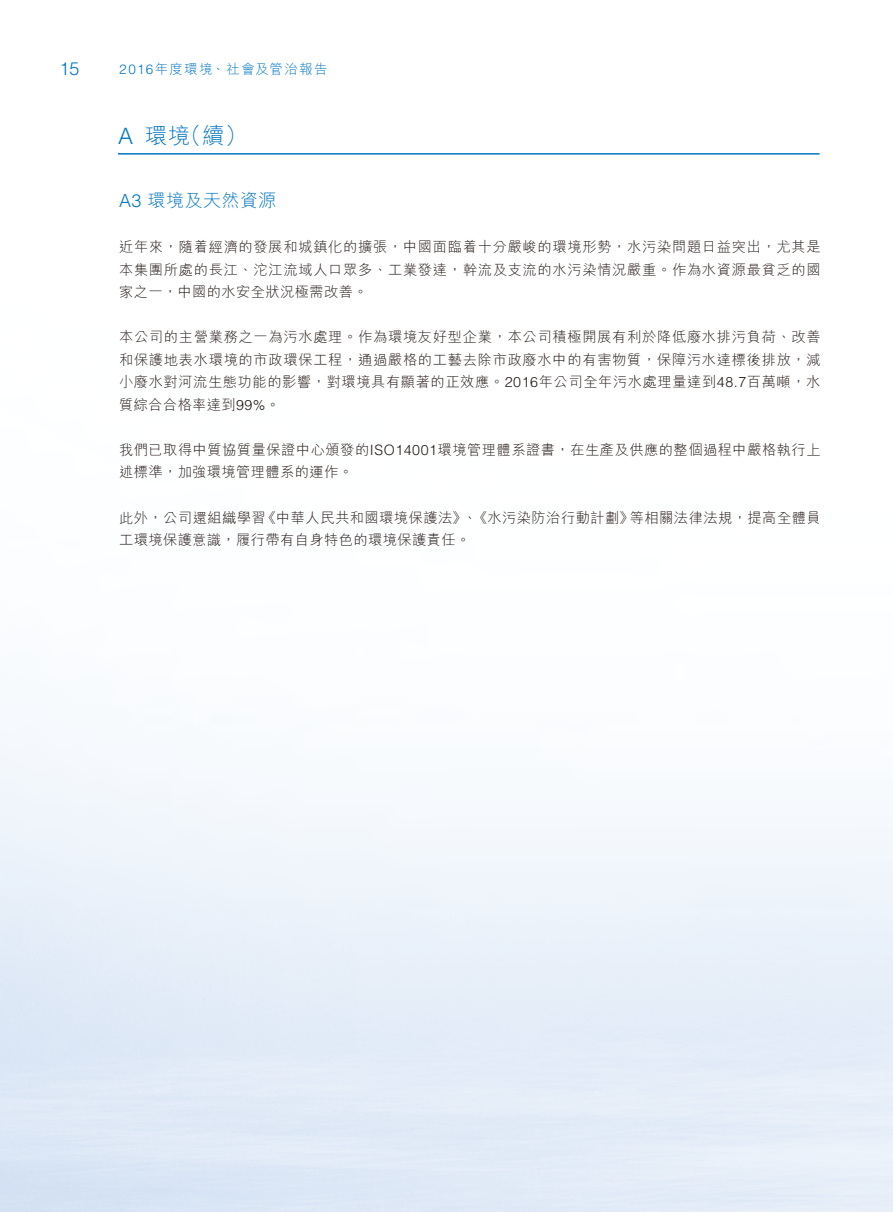
<style>
.page{position:relative;width:893px;height:1212px;background:#fff}
.page>*{position:absolute;margin:0;border:0;box-sizing:border-box;transform-origin:0 0}
.t1{font:300 22.5px "M Hei HK";color:#0075c1}
.t2{font:300 22.5px "Helvetica LT Std";color:#0075c1}
.t3{font:300 18px "M Hei HK";letter-spacing:.03em;color:#0075c1}
.t4{font:300 18px "Helvetica LT Std";color:#0075c1}
.t5{font:300 14.25px/22.5px "M Hei HK";letter-spacing:.035em;color:#231916;text-align:justify}
.t6{font:300 13.5px "M Hei HK";letter-spacing:.095em;color:#0075c1}
.s1{font-family:"Helvetica LT Std"}
</style>
<div class="page">
<hr style="left:118px;top:153px;width:702px;height:2px;background:#0075c1">
<p class="t4" style="left:60px;top:58px;width:22px">15</p>
<p class="t6" style="left:119px;top:62px;width:210px"><span class="s1">2016</span>年度環境、社會及管治報告</p>
<h1 class="t2" style="left:118px;top:122px;width:17px">A</h1>
<h1 class="t1" style="left:179px;top:124px;width:70px">（續(</h1>
<h1 class="t1" style="left:145px;top:124px;width:47px">環境</h1>
<p class="t3" style="left:119px;top:192px;width:159px"><span class="s1">A3</span> 環境及天然資源</p>
<p class="t5" style="left:119px;top:236px;width:703px">近年來，隨着經濟的發展和城鎮化的擴張，中國面臨着十分嚴峻的環境形勢，水污染問題日益突出，尤其是本集團所處的長江、沱江流域人口眾多、工業發達，幹流及支流的水污染情況嚴重。作為水資源最貧乏的國家之一，中國的水安全狀況極需改善。</p>
<p class="t5" style="left:119px;top:326px;width:703px">本公司的主營業務之一為污水處理。作為環境友好型企業，本公司積極開展有利於降低廢水排污負荷、改善和保護地表水環境的市政環保工程，通過嚴格的工藝去除市政廢水中的有害物質，保障污水達標後排放，減小廢水對河流生態功能的影響，對環境具有顯著的正效應。<span class="s1">2016</span>年公司全年污水處理量達到<span class="s1">48.7</span>百萬噸，水質綜合合格率達到<span class="s1">99%</span>。</p>
<p class="t5" style="left:119px;top:438px;width:703px">我們已取得中質協質量保證中心頒發的<span class="s1">ISO14001</span>環境管理體系證書，在生產及供應的整個過程中嚴格執行上述標準，加強環境管理體系的運作。</p>
<p class="t5" style="left:630px;top:506px;width:192px">等相關法律法規，提高全體員</p>
<p class="t5" style="left:262px;top:506px;width:373px">《中華人民共和國環境保護法》、《水污染防治行動計劃》</p>
<p class="t5" style="left:119px;top:506px;width:353px">此外，公司還組織學習<br>工環境保護意識，履行帶有自身特色的環境保護責任。</p>
</div>
